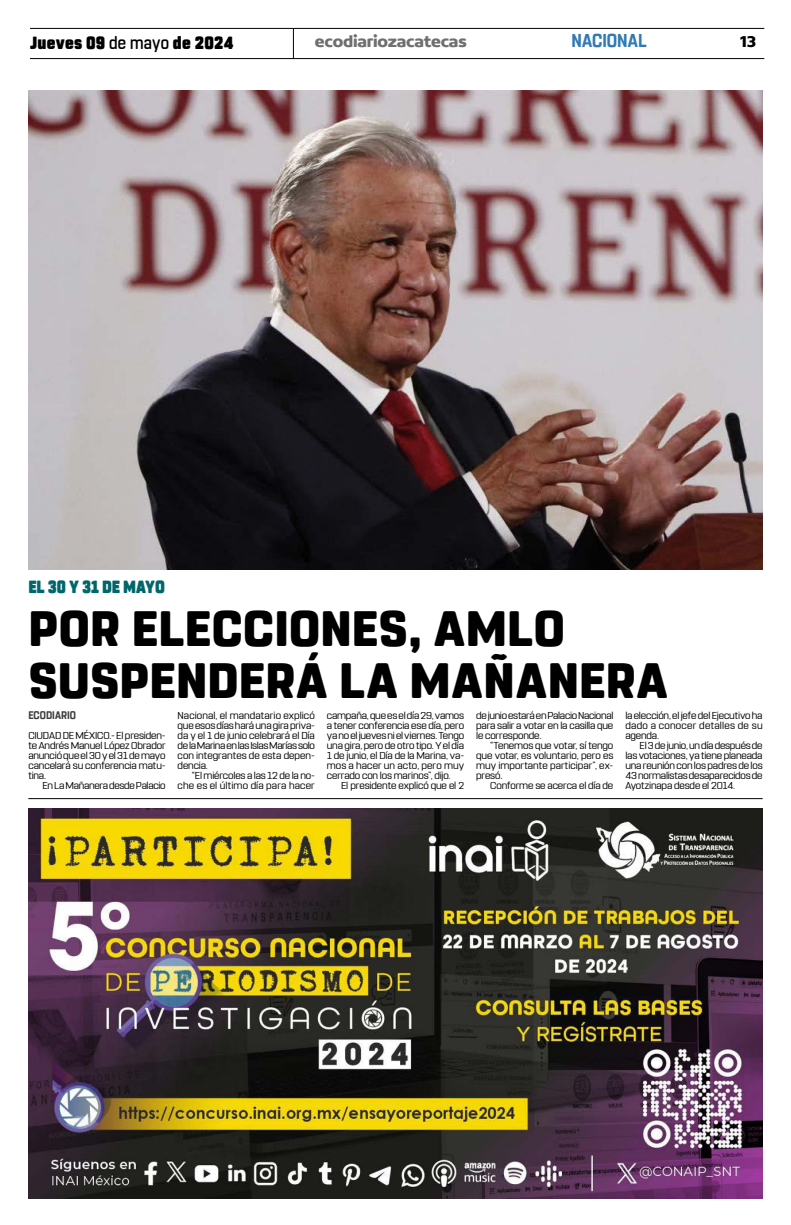
<style>
.page{position:relative;width:791px;height:1225px;background:#fff}
.page>*{position:absolute;margin:0;border:0;box-sizing:border-box;transform-origin:0 0}
.t1{font:800 49.5px/52px "Rohn Rounded";letter-spacing:.01em;color:#000}
.t2{font:700 18.6px "Rohn Rounded";color:#327ab3;scale:.91 1}
.t3{font:900 17.6px "Rohn Rounded";letter-spacing:.015em;color:#000;scale:.91 1}
.t4{font:900 17.6px "Rohn Rounded";letter-spacing:-.005em;color:#00666c;scale:.87 1}
.t5{font:700 16.9px "Concord";letter-spacing:-.01em;color:#706f6f}
.t6{font:700 16.9px "Concord";color:#000}
.t7{font:700 11px "Rohn Rounded";letter-spacing:.005em;color:#3d3d3d;scale:.91 1}
.t8{font:10px/10px "Rohn Rounded";letter-spacing:-.015em;color:#000;text-align:justify;scale:1.06 1}
.t9{font:10px/10px "Rohn Rounded";letter-spacing:.005em;color:#000;text-align:right;scale:1.06 1}
.s1{font-weight:500}
</style>
<div class="page">
<hr style="left:30px;top:28px;width:734px;height:1px;background:#000">
<hr style="left:293px;top:28px;width:1px;height:31px;background:#000">
<hr style="left:30px;top:58px;width:734px;height:1px;background:#000">
<img style="left:28px;top:808px;width:735px;height:390px">
<hr style="left:28px;top:798px;width:735px;height:1px;background:#000">
<img style="left:28px;top:90px;width:735px;height:480px">
<h3 class="t3" style="left:30px;top:33px;width:225px">Jueves 09 <span class="s1">de mayo</span> de 2024</h3>
<h3 class="t5" style="left:315px;top:31px;width:153px">ecodiariozacatecas</h3>
<h2 class="t2" style="left:571px;top:30px;width:84px">NACIONAL</h2>
<h3 class="t6" style="left:740px;top:31px;width:18px">13</h3>
<h3 class="t4" style="left:28px;top:576px;width:158px">EL 30 Y 31 DE MAYO</h3>
<h1 class="t1" style="left:28px;top:603px;width:641px">POR ELECCIONES, AMLO<br>SUSPENDERÁ LA MAÑANERA</h1>
<p class="t7" style="left:28px;top:708px;width:54px">ECODIARIO</p>
<p class="t8" style="left:28px;top:730px;width:131px">CIUDAD DE MÉXICO.- El presiden&shy;te Andrés Manuel López Obrador anunció que el 30 y el 31 de mayo cancelará su conferencia matu&shy;tina.</p>
<p class="t8" style="left:43px;top:780px;width:118px">En La Mañanera desde Palacio</p>
<p class="t8" style="left:178px;top:710px;width:131px">Nacional, el mandatario explicó que esos días hará una gira priva&shy;da y el 1 de junio celebrará el Día de la Marina en las Islas Marías solo con integrantes de esta depen&shy;dencia.</p>
<p class="t9" style="left:178px;top:770px;width:131px">“El miércoles a las 12 de la no&shy;che es el último día para hacer</p>
<p class="t8" style="left:327px;top:710px;width:131px">campaña, que es el día 29, vamos a tener conferencia ese día, pero ya no el jueves ni el viernes. Tengo una gira, pero de otro tipo. Y el día 1 de junio, el Día de la Marina, va&shy;mos a hacer un acto, pero muy cerrado con los marinos”, dijo.</p>
<p class="t8" style="left:341px;top:780px;width:118px">El presidente explicó que el 2</p>
<p class="t8" style="left:476px;top:710px;width:131px">de junio estará en Palacio Nacional para salir a votar en la casilla que le corresponde.</p>
<p class="t8" style="left:476px;top:740px;width:131px;text-indent:14px">“Tenemos que votar, sí tengo que votar, es voluntario, pero es muy importante participar”, ex&shy;presó.</p>
<p class="t8" style="left:490px;top:780px;width:118px">Conforme se acerca el día de</p>
<p class="t8" style="left:625px;top:710px;width:131px">la elección, el jefe del Ejecutivo ha dado a conocer detalles de su agenda.</p>
<p class="t8" style="left:625px;top:740px;width:131px;text-indent:14px">El 3 de junio, un día después de las votaciones, ya tiene planeada una reunión con los padres de los 43 normalistas desaparecidos de Ayotzinapa desde el 2014.</p>
</div>
